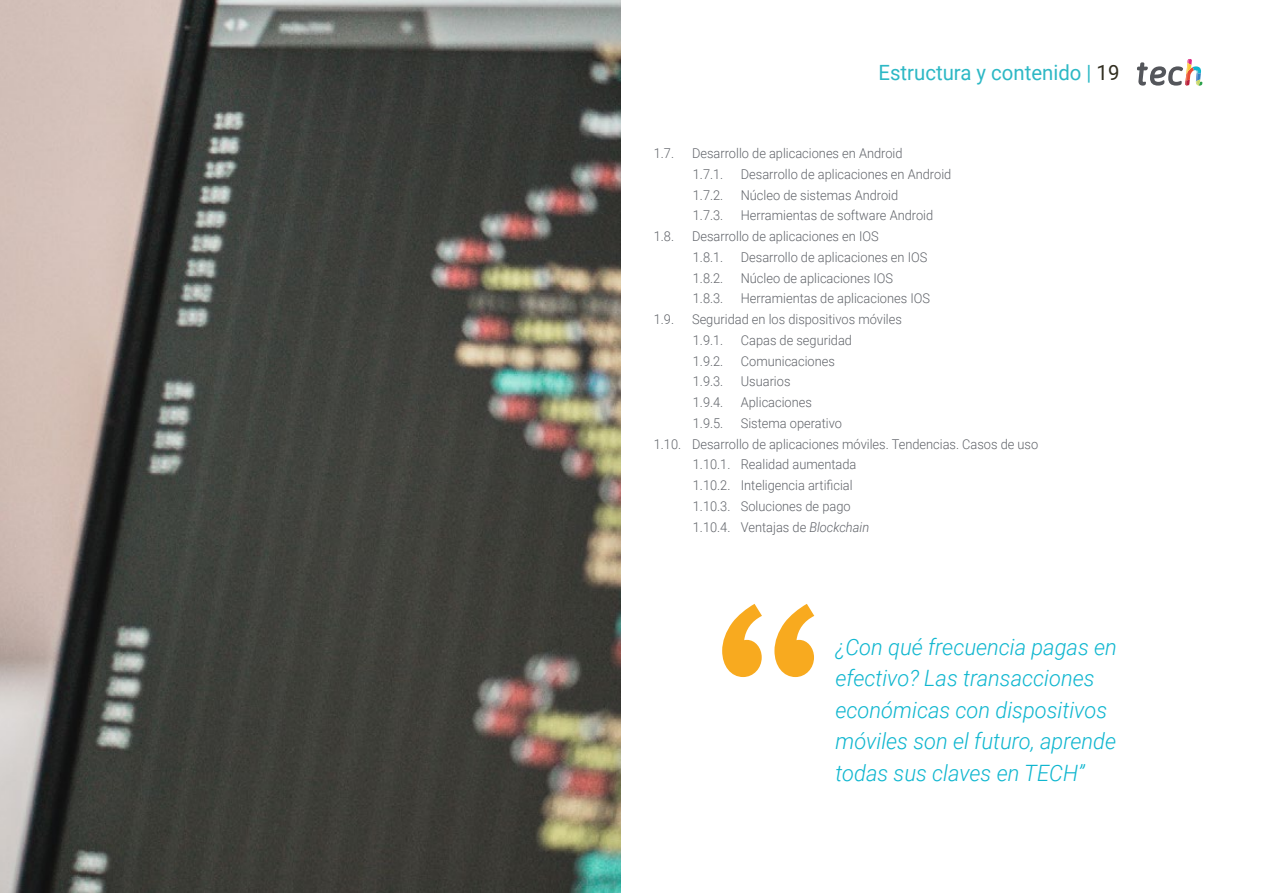
<style>
.page{position:relative;width:1263px;height:893px;background:#fff}
.page>*{position:absolute;margin:0;border:0;box-sizing:border-box;transform-origin:0 0}
.t1{font:italic 300 22.5px/31.5px "Roboto";color:#0fb6cf}
.t2{font:21px "Roboto";color:#2db8c5}
.t3{font:300 13.5px/20.7px "Roboto";color:#61646a;scale:.95 1}
.s1{color:#312e20}
.s2{font-style:italic}
</style>
<div class="page">
<svg style="left:1137px;top:59px;width:65px;height:27px"></svg>
<img style="left:0;top:0;width:621px;height:893px">
<svg style="left:722px;top:604px;width:92px;height:73px"></svg>
<h2 class="t2" style="left:878px;top:57px;width:242px">Estructura y contenido | <span class="s1">19</span></h2>
<p class="t3" style="left:654px;top:142px;width:23px">1.7.</p>
<p class="t3" style="left:692px;top:142px;width:223px">Desarrollo de aplicaciones en Android<br>1.7.1.</p>
<p class="t3" style="left:741px;top:163px;width:223px">Desarrollo de aplicaciones en Android</p>
<p class="t3" style="left:693px;top:184px;width:34px">1.7.2.</p>
<p class="t3" style="left:741px;top:184px;width:167px">Núcleo de sistemas Android</p>
<p class="t3" style="left:693px;top:205px;width:34px">1.7.3.</p>
<p class="t3" style="left:741px;top:205px;width:204px">Herramientas de software Android</p>
<p class="t3" style="left:654px;top:225px;width:23px">1.8.</p>
<p class="t3" style="left:692px;top:225px;width:198px">Desarrollo de aplicaciones en IOS<br>1.8.1.</p>
<p class="t3" style="left:741px;top:246px;width:198px">Desarrollo de aplicaciones en IOS</p>
<p class="t3" style="left:693px;top:267px;width:34px">1.8.2.</p>
<p class="t3" style="left:741px;top:267px;width:162px">Núcleo de aplicaciones IOS</p>
<p class="t3" style="left:693px;top:288px;width:34px">1.8.3.</p>
<p class="t3" style="left:741px;top:288px;width:201px">Herramientas de aplicaciones IOS</p>
<p class="t3" style="left:654px;top:308px;width:23px">1.9.</p>
<p class="t3" style="left:692px;top:308px;width:222px">Seguridad en los dispositivos móviles<br>1.9.1.</p>
<p class="t3" style="left:741px;top:329px;width:119px">Capas de seguridad</p>
<p class="t3" style="left:693px;top:350px;width:34px">1.9.2.</p>
<p class="t3" style="left:741px;top:350px;width:101px">Comunicaciones</p>
<p class="t3" style="left:693px;top:371px;width:34px">1.9.3.</p>
<p class="t3" style="left:741px;top:371px;width:54px">Usuarios</p>
<p class="t3" style="left:693px;top:391px;width:34px">1.9.4.</p>
<p class="t3" style="left:741px;top:391px;width:76px">Aplicaciones</p>
<p class="t3" style="left:693px;top:412px;width:34px">1.9.5.</p>
<p class="t3" style="left:741px;top:412px;width:108px">Sistema operativo</p>
<p class="t3" style="left:654px;top:433px;width:406px">1.10. Desarrollo de aplicaciones móviles. Tendencias. Casos de uso</p>
<p class="t3" style="left:693px;top:454px;width:174px">1.10.1. Realidad aumentada</p>
<p class="t3" style="left:693px;top:474px;width:170px">1.10.2. Inteligencia artificial</p>
<p class="t3" style="left:693px;top:495px;width:168px">1.10.3. Soluciones de pago</p>
<p class="t3" style="left:693px;top:516px;width:187px">1.10.4. Ventajas de <span class="s2">Blockchain</span></p>
<h1 class="t1" style="left:835px;top:630px;width:283px">¿Con qué frecuencia pagas en efectivo? Las transacciones económicas con dispositivos móviles son el futuro, aprende todas sus claves en TECH”</h1>
</div>
